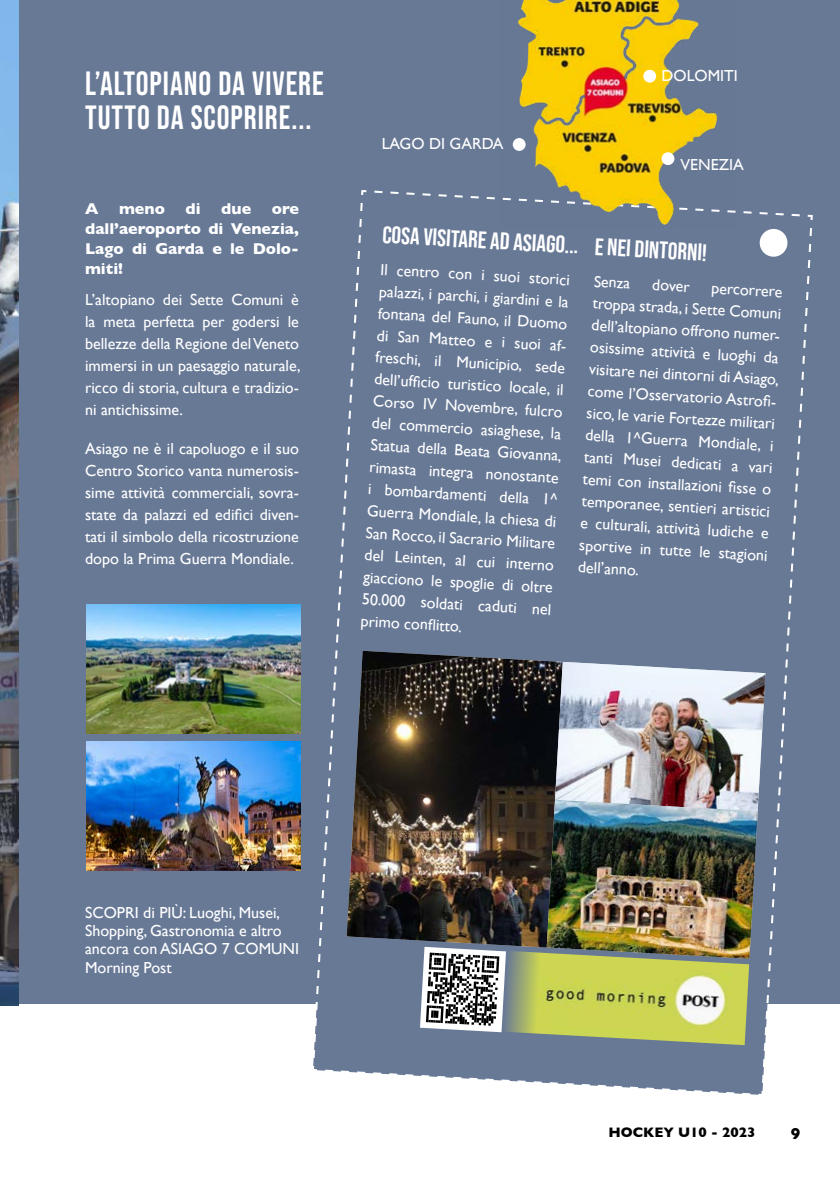
<style>
.page{position:relative;width:840px;height:1191px;background:#fff}
.page>*{position:absolute;margin:0;border:0;box-sizing:border-box;transform-origin:0 0}
.t1{font:33.6px/34px "Bebas Neue";letter-spacing:.03em;color:#fff;scale:.95 1}
.t2{font:24px "Bebas Neue";color:#fff}
.t3{font:16px/22px "Gill Sans";color:#fff}
.t4{font:700 16px/20px "Gill Sans";color:#fff;text-align:justify}
.t5{font:700 16px "Gill Sans";color:#000}
.t6{font:700 14px "Gill Sans";color:#000}
</style>
<div class="page">
<div style="left:0;top:0;width:839px;height:1003px;background:#687996"></div>
<svg style="left:311px;top:190px;width:502px;height:905px"></svg>
<img style="left:346px;top:651px;width:219px;height:296px">
<img style="left:86px;top:605px;width:214px;height:128px">
<img style="left:86px;top:741px;width:214px;height:129px">
<img style="left:546px;top:662px;width:219px;height:296px">
<img style="left:546px;top:800px;width:211px;height:158px">
<svg style="left:420px;top:946px;width:85px;height:86px"></svg>
<div style="left:758px;top:228px;width:29px;height:29px;background:#fff;border-radius:50%"></div>
<img style="left:503px;top:950px;width:245px;height:95px">
<img style="left:0;top:0;width:18px;height:1005px">
<img style="left:499px;top:0;width:235px;height:228px">
<div style="left:512px;top:138px;width:13px;height:13px;background:#fff;border-radius:50%"></div>
<div style="left:661px;top:152px;width:13px;height:13px;background:#fff;border-radius:50%"></div>
<div style="left:643px;top:70px;width:12px;height:13px;background:#fff;border-radius:50%"></div>
<h1 class="t1" style="left:85px;top:66px;width:252px">L’ALTOPIANO DA VIVERE<br>TUTTO DA SCOPRIRE...</h1>
<p class="t4" style="left:85px;top:198px;width:15px">A</p>
<p class="t4" style="left:119px;top:198px;width:47px">meno</p>
<p class="t4" style="left:185px;top:198px;width:17px">di</p>
<p class="t4" style="left:221px;top:198px;width:31px">due</p>
<p class="t4" style="left:85px;top:198px;width:215px;text-indent:187px">ore dall’aeroporto di Venezia, Lago di Garda e le Dolo&shy;miti!</p>
<p class="t3" style="left:85px;top:288px;width:217px;text-align:justify">L’altopiano dei Sette Comuni è la meta perfetta per godersi le bellezze della Regione del Veneto immersi in un paesaggio naturale, ricco di storia, cultura e tradizio&shy;ni antichissime.</p>
<p class="t3" style="left:85px;top:437px;width:215px;text-align:justify">Asiago ne è il capoluogo e il suo Centro Storico vanta numerosis&shy;sime attività commerciali, sovra&shy;state da palazzi ed edifici diven&shy;tati il simbolo della ricostruzione dopo la Prima Guerra Mondiale.</p>
<p class="t3" style="left:381px;top:133px;width:123px">LAGO DI GARDA</p>
<p class="t3" style="left:661px;top:64px;width:78px">DOLOMITI</p>
<p class="t3" style="left:680px;top:153px;width:65px">VENEZIA</p>
<h2 class="t2" style="left:383px;top:221px;width:326px;rotate:3deg">COSA VISITARE AD ASIAGO... E NEI DINTORNI!</h2>
<p class="t3" style="left:379px;top:258px;width:195px;rotate:3deg">Il centro con i suoi storici palazzi, i parchi, i giardini e la fontana del Fauno, il Duomo di San Matteo e i suoi af&shy;freschi, il Municipio, sede dell’uffi cio turistico locale, il<br>Corso IV Novembre, fulcro del commercio asiaghese, la<br>Statua della Beata Giovanna, rimasta integra nonostante i bombardamenti della 1^<br>Guerra Mondiale, la chiesa di<br>San Rocco, il Sacrario Militare del Leinten, al cui interno giacciono le spoglie di oltre<br>50.000 soldati caduti nel primo confl itto.</p>
<p class="t3" style="left:594px;top:270px;width:38px;rotate:3deg">Senza</p>
<p class="t3" style="left:652px;top:273px;width:39px;rotate:3deg">dover</p>
<p class="t3" style="left:593px;top:270px;width:194px;text-indent:119px;rotate:3deg">percorrere troppa strada, i Sette Comuni dell’altopiano offrono numer&shy;osissime attività e luoghi da visitare nei dintorni di Asiago, come l’Osservatorio Astrofi - sico, le varie Fortezze militari della 1^Guerra Mondiale, i tanti Musei dedicati a vari temi con installazioni fi sse o temporanee, sentieri artistici e culturali, attività ludiche e sportive in tutte le stagioni dell’anno.</p>
<p class="t3" style="left:85px;top:904px;width:215px;line-height:18px">SCOPRI di PIÙ: Luoghi, Musei,<br>Shopping, Gastronomia e altro ancora con ASIAGO 7 COMUNI<br>Morning Post</p>
<p class="t6" style="left:608px;top:1121px;width:148px">HOCKEY U10 - 2023</p>
<p class="t5" style="left:790px;top:1120px;width:11px">9</p>
</div>
